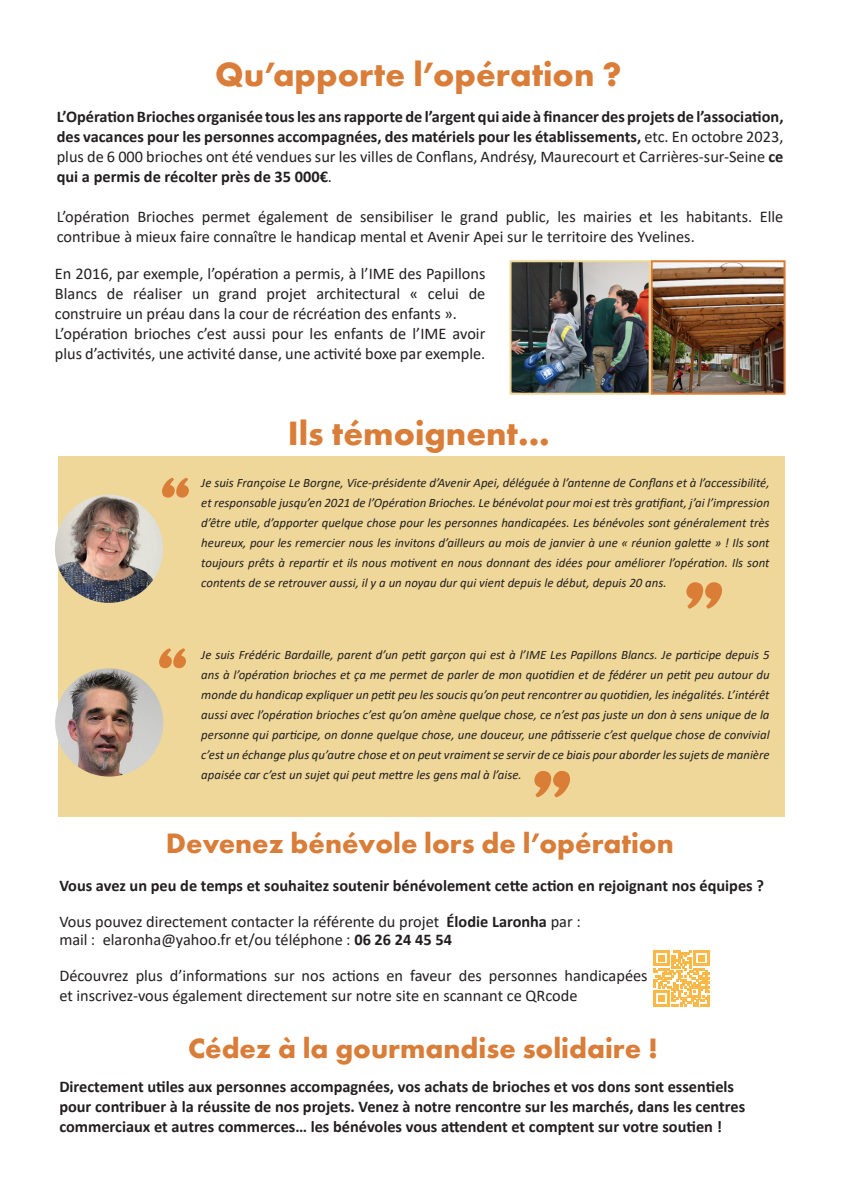
<style>
.page{position:relative;width:842px;height:1191px;background:#fff}
.page>*{position:absolute;margin:0;border:0;box-sizing:border-box;transform-origin:0 0}
.t1{font:700 35px "Futura New";color:#d97d38}
.t2{font:700 29.2px "Futura New";color:#d97d38}
.t3{font:16.4px/20px "Calibri";color:#231f20}
.t4{font:700 16.4px/20px "Calibri";color:#231f20;text-align:justify}
.t5{font:italic 12.8px/20px "Calibri";color:#231f20;text-align:justify}
.s1{font-weight:400}
.s2{font-weight:700}
</style>
<div class="page">
<div style="left:58px;top:456px;width:727px;height:360px;background:#eed798"></div>
<svg style="left:162px;top:478px;width:27px;height:19px"></svg>
<svg style="left:686px;top:582px;width:36px;height:26px"></svg>
<img style="left:55px;top:494px;width:108px;height:109px;border-radius:54px">
<img style="left:55px;top:668px;width:108px;height:108px;border-radius:54px">
<img style="left:654px;top:263px;width:128px;height:129px">
<div style="left:651px;top:260px;width:134px;height:135px;border:2px solid #d97d37"></div>
<img style="left:512px;top:263px;width:136px;height:129px">
<div style="left:509px;top:260px;width:142px;height:135px;border:2px solid #eed798"></div>
<svg style="left:159px;top:648px;width:27px;height:20px"></svg>
<svg style="left:534px;top:771px;width:36px;height:26px"></svg>
<svg style="left:654px;top:950px;width:55px;height:56px"></svg>
<p class="t1" style="left:215px;top:52px;width:408px">Qu’apporte l’opération ?</p>
<p class="t4" style="left:57px;top:106px;width:728px">L’Opération Brioches organisée tous les ans rapporte de l’argent qui aide à financer des projets de l’association, des vacances pour les personnes accompagnées, des matériels pour les établissements, <span class="s1">etc. En octobre 2023, plus de 6 000 brioches ont été vendues sur les villes de Conflans, Andrésy, Maurecourt et Carrières-sur-Seine</span> ce qui a permis de récolter près de 35 000€<span class="s1">.</span></p>
<p class="t3" style="left:57px;top:206px;width:728px">L’opération Brioches permet également de sensibiliser le grand public, les mairies et les habitants. Elle contribue à mieux faire connaître le handicap mental et Avenir Apei sur le territoire des Yvelines.</p>
<p class="t3" style="left:55px;top:263px;width:432px;text-align:justify">En 2016, par exemple, l’opération a permis, à l’IME des Papillons Blancs de réaliser un grand projet architectural « celui de construire un préau dans la cour de récréation des enfants ».</p>
<p class="t3" style="left:55px;top:323px;width:432px">L’opération brioches c’est aussi pour les enfants de l’IME avoir plus d’activités, une activité danse, une activité boxe par exemple.</p>
<p class="t1" style="left:288px;top:410px;width:264px">Ils témoignent...</p>
<p class="t5" style="left:201px;top:472px;width:570px">Je suis Françoise Le Borgne, Vice-présidente d’Avenir Apei, déléguée à l’antenne de Conflans et à l’accessibilité, et responsable jusqu’en 2021 de l’Opération Brioches. Le bénévolat pour moi est très gratifiant, j’ai l’impression d’être utile, d’apporter quelque chose pour les personnes handicapées. Les bénévoles sont généralement très heureux, pour les remercier nous les invitons d’ailleurs au mois de janvier à une « réunion galette » ! Ils sont toujours prêts à repartir et ils nous motivent en nous donnant des idées pour améliorer l’opération. Ils sont contents de se retrouver aussi, il y a un noyau dur qui vient depuis le début, depuis 20 ans.</p>
<p class="t5" style="left:201px;top:644px;width:570px">Je suis Frédéric Bardaille, parent d’un petit garçon qui est à l’IME Les Papillons Blancs. Je participe depuis 5 ans à l’opération brioches et ça me permet de parler de mon quotidien et de fédérer un petit peu autour du monde du handicap expliquer un petit peu les soucis qu’on peut rencontrer au quotidien, les inégalités. L’intérêt aussi avec l’opération brioches c’est qu’on amène quelque chose, ce n’est pas juste un don à sens unique de la personne qui participe, on donne quelque chose, une douceur, une pâtisserie c’est quelque chose de convivial c’est un échange plus qu’autre chose et on peut vraiment se servir de ce biais pour aborder les sujets de manière apaisée car c’est un sujet qui peut mettre les gens mal à l’aise.</p>
<p class="t2" style="left:166px;top:824px;width:509px">Devenez bénévole lors de l’opération</p>
<p class="t4" style="left:59px;top:875px;width:706px">Vous avez un peu de temps et souhaitez soutenir bénévolement cette action en rejoignant nos équipes ?</p>
<p class="t3" style="left:59px;top:911px;width:523px">Vous pouvez directement contacter la référente du projet <span class="s2">Élodie Laronha</span> par :</p>
<p class="t3" style="left:59px;top:929px;width:394px">mail : elaronha@yahoo.fr et/ou téléphone : <span class="s2">06 26 24 45 54</span></p>
<p class="t3" style="left:59px;top:965px;width:590px">Découvrez plus d’informations sur nos actions en faveur des personnes handicapées et inscrivez-vous également directement sur notre site en scannant ce QRcode</p>
<p class="t2" style="left:188px;top:1029px;width:471px">Cédez à la gourmandise solidaire !</p>
<p class="t4" style="left:59px;top:1076px;width:687px;text-align:left">Directement utiles aux personnes accompagnées, vos achats de brioches et vos dons sont essentiels pour contribuer à la réussite de nos projets. Venez à notre rencontre sur les marchés, dans les centres commerciaux et autres commerces… les bénévoles vous attendent et comptent sur votre soutien !</p>
</div>
